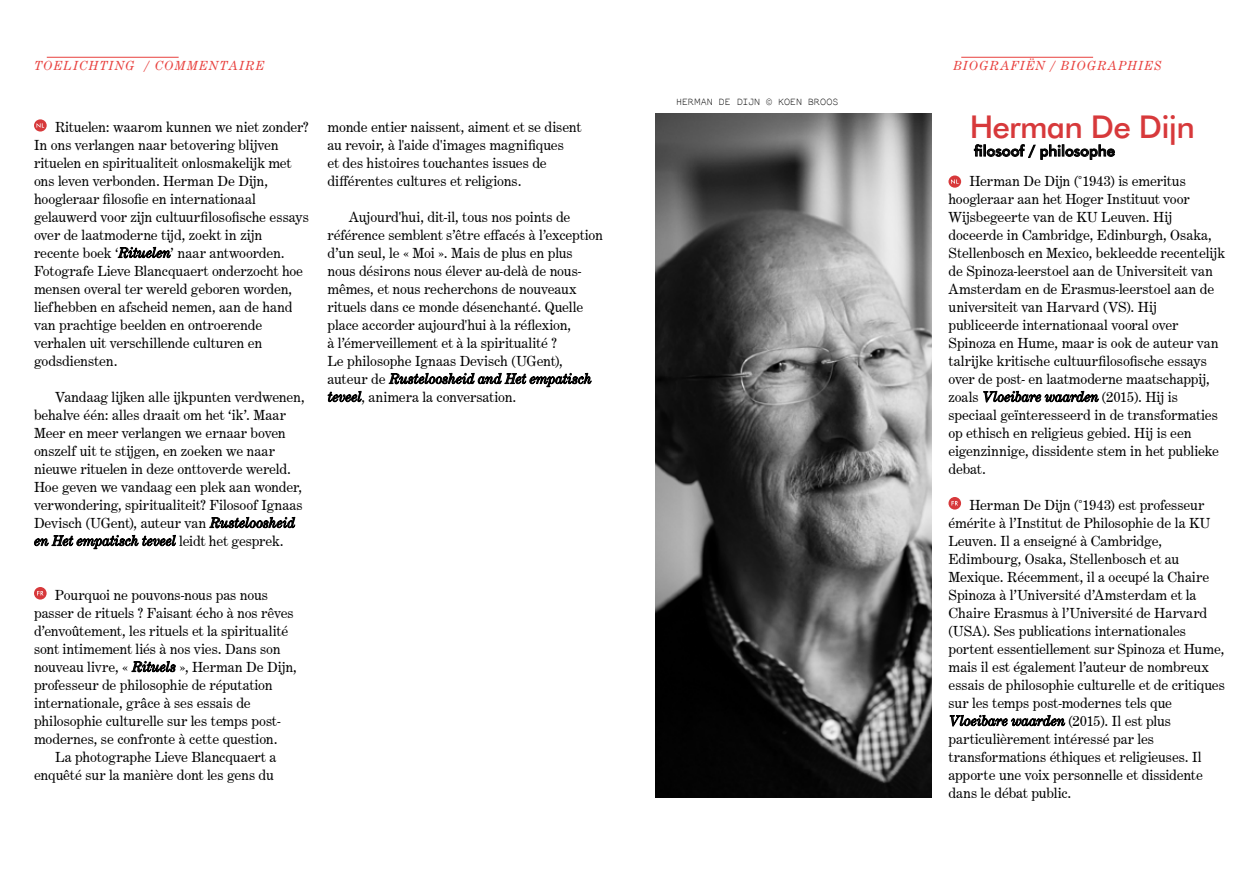
<style>
.page{position:relative;width:1259px;height:893px;background:#fff}
.page>*{position:absolute;margin:0;border:0;box-sizing:border-box;transform-origin:0 0}
.t1{font:500 31.5px "Futura BT";letter-spacing:-.025em;color:#d7393b}
.t2{font:15px/18px "Century Exp";letter-spacing:-.01em;color:#000}
.t3{font:500 15px "Futura BT";color:#000}
.t4{font:italic 13.5px "Century Exp";letter-spacing:.09em;color:#e8413e}
.t5{font:10.5px "Everson Mono";color:#000}
.s1{font-style:italic}
</style>
<div class="page">
<svg style="left:389px;top:373px;width:202px;height:14px"></svg>
<svg style="left:328px;top:391px;width:33px;height:11px"></svg>
<hr style="left:47px;top:57px;width:132px;height:1px;background:#e8413e">
<svg style="left:34px;top:119px;width:13px;height:13px"></svg>
<svg style="left:37px;top:123px;width:7px;height:5px"></svg>
<svg style="left:118px;top:247px;width:52px;height:11px"></svg>
<svg style="left:210px;top:517px;width:85px;height:11px"></svg>
<svg style="left:34px;top:535px;width:142px;height:14px"></svg>
<svg style="left:34px;top:587px;width:13px;height:13px"></svg>
<svg style="left:37px;top:591px;width:7px;height:4px"></svg>
<svg style="left:132px;top:661px;width:43px;height:11px"></svg>
<hr style="left:961px;top:57px;width:132px;height:1px;background:#e8413e">
<svg style="left:974px;top:144px;width:140px;height:16px"></svg>
<svg style="left:948px;top:175px;width:13px;height:13px"></svg>
<svg style="left:951px;top:179px;width:7px;height:5px"></svg>
<svg style="left:983px;top:391px;width:115px;height:11px"></svg>
<svg style="left:948px;top:497px;width:13px;height:13px"></svg>
<svg style="left:951px;top:501px;width:7px;height:4px"></svg>
<svg style="left:950px;top:715px;width:115px;height:11px"></svg>
<img style="left:655px;top:114px;width:276px;height:684px">
<p class="t4" style="left:34px;top:58px;width:231px">TOELICHTING / COMMENTAIRE</p>
<p class="t2" style="left:34px;top:118px;width:276px;text-indent:21px">Rituelen: waarom kunnen we niet zonder?<br>In ons verlangen naar betovering blijven rituelen en spiritualiteit onlosmakelijk met ons leven verbonden. Herman De Dijn, hoogleraar filosofie en internationaal gelauwerd voor zijn cultuurfilosofische essays over de laatmoderne tijd, zoekt in zijn recente boek ‘<span class="s1">Rituelen</span>’ naar antwoorden.<br>Fotografe Lieve Blancquaert onderzocht hoe mensen overal ter wereld geboren worden, liefhebben en afscheid nemen, aan de hand van prachtige beelden en ontroerende verhalen uit verschillende culturen en godsdiensten.</p>
<p class="t2" style="left:34px;top:388px;width:272px;text-indent:21px">Vandaag lijken alle ijkpunten verdwenen, behalve één: alles draait om het ‘ik’. Maar Meer en meer verlangen we ernaar boven onszelf uit te stijgen, en zoeken we naar nieuwe rituelen in deze onttoverde wereld.<br>Hoe geven we vandaag een plek aan wonder, verwondering, spiritualiteit? Filosoof Ignaas Devisch (UGent), auteur van <span class="s1">Rusteloosheid en Het empatisch teveel</span> leidt het gesprek.</p>
<p class="t2" style="left:34px;top:586px;width:264px;text-indent:21px">Pourquoi ne pouvons-nous pas nous passer de rituels ? Faisant écho à nos rêves d’envoûtement, les rituels et la spiritualité sont intimement liés à nos vies. Dans son nouveau livre, « <span class="s1">Rituels</span> », Herman De Dijn, professeur de philosophie de réputation internationale, grâce à ses essais de philosophie culturelle sur les temps post&shy;modernes, se confronte à cette question.</p>
<p class="t2" style="left:34px;top:748px;width:244px;text-align:right">La photographe Lieve Blancquaert a enquêté sur la manière dont les gens du</p>
<p class="t2" style="left:327px;top:118px;width:255px">monde entier naissent, aiment et se disent au revoir, à l'aide d'images magnifiques<br>et des histoires touchantes issues de différentes cultures et religions.</p>
<p class="t2" style="left:327px;top:208px;width:277px;text-indent:21px">Aujourd'hui, dit-il, tous nos points de référence semblent s’être effacés à l’exception d’un seul, le « Moi ». Mais de plus en plus nous désirons nous élever au-delà de nous&shy;mêmes, et nous recherchons de nouveaux rituels dans ce monde désenchanté. Quelle place accorder aujourd'hui à la réflexion,<br>à l’émerveillement et à la spiritualité ?<br>Le philosophe Ignaas Devisch (UGent), auteur de <span class="s1">Rusteloosheid and Het empatisch teveel</span>, animera la conversation.</p>
<p class="t5" style="left:676px;top:94px;width:164px">HERMAN DE DIJN © KOEN BROOS</p>
<p class="t4" style="left:953px;top:58px;width:210px">BIOGRAFIËN / BIOGRAPHIES</p>
<h1 class="t1" style="left:969px;top:107px;width:227px">Herman De Dijn</h1>
<p class="t3" style="left:974px;top:141px;width:142px">filosoof / philosophe</p>
<p class="t2" style="left:948px;top:172px;width:278px;text-indent:21px">Herman De Dijn (°1943) is emeritus hoogleraar aan het Hoger Instituut voor Wijsbegeerte van de KU Leuven. Hij doceerde in Cambridge, Edinburgh, Osaka, Stellenbosch en Mexico, bekleedde recentelijk de Spinoza-leerstoel aan de Universiteit van Amsterdam en de Erasmus-leerstoel aan de universiteit van Harvard (VS). Hij publiceerde internationaal vooral over Spinoza en Hume, maar is ook de auteur van talrijke kritische cultuurfilosofische essays over de post- en laatmoderne maatschappij, zoals <span class="s1">Vloeibare waarden</span> (2015). Hij is speciaal geïnteresseerd in de transformaties op ethisch en religieus gebied. Hij is een eigenzinnige, dissidente stem in het publieke debat.</p>
<p class="t2" style="left:948px;top:496px;width:278px;text-indent:21px">Herman De Dijn (°1943) est professeur émérite à l’Institut de Philosophie de la KU Leuven. Il a enseigné à Cambridge, Edimbourg, Osaka, Stellenbosch et au Mexique. Récemment, il a occupé la Chaire Spinoza à l’Université d’Amsterdam et la Chaire Erasmus à l’Université de Harvard (USA). Ses publications internationales portent essentiellement sur Spinoza et Hume, mais il est également l’auteur de nombreux essais de philosophie culturelle et de critiques sur les temps post-modernes tels que <span class="s1">Vloeibare waarden</span> (2015). Il est plus particulièrement intéressé par les transformations éthiques et religieuses. Il apporte une voix personnelle et dissidente dans le débat public.</p>
</div>
